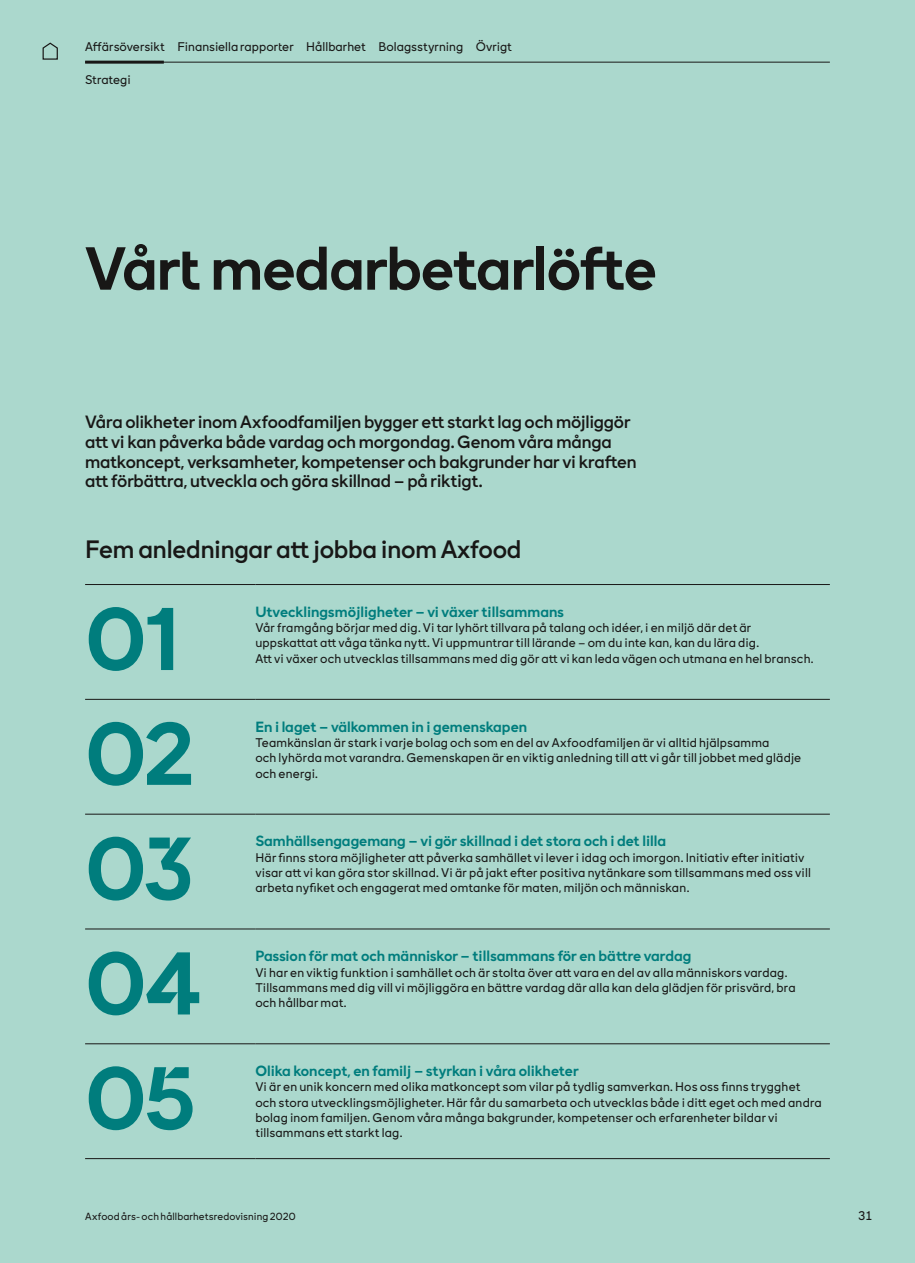
<style>
.page{position:relative;width:915px;height:1263px;background:#fff}
.page>*{position:absolute;margin:0;border:0;box-sizing:border-box;transform-origin:0 0}
.t1{font:700 90px "Axfood Sans";color:#007d7d}
.t2{font:700 61.5px "Axfood Sans";letter-spacing:-.015em;color:#181716}
.t3{font:500 25.5px "Axfood Sans";letter-spacing:-.015em;color:#181716}
.t4{font:500 18px/19.8px "Axfood Sans";letter-spacing:-.01em;color:#181716}
.t5{font:700 15px "Axfood Sans";letter-spacing:-.005em;color:#007d7d}
.t6{font:12.75px/15.3px "Axfood Sans";letter-spacing:.01em;color:#181716}
.t7{font:10.5px "Axfood Sans";letter-spacing:.01em;color:#181716}
</style>
<div class="page">
<div style="left:0;top:0;width:914px;height:1263px;background:#abd8cd"></div>
<hr style="left:85px;top:584px;width:170px;height:1px;background:#181716">
<hr style="left:255px;top:584px;width:574px;height:1px;background:#181716">
<hr style="left:85px;top:1158px;width:170px;height:1px;background:#181716">
<hr style="left:255px;top:1158px;width:574px;height:1px;background:#181716">
<hr style="left:85px;top:699px;width:170px;height:1px;background:#181716">
<hr style="left:255px;top:699px;width:574px;height:1px;background:#181716">
<hr style="left:85px;top:814px;width:170px;height:1px;background:#181716">
<hr style="left:255px;top:814px;width:574px;height:1px;background:#181716">
<hr style="left:85px;top:929px;width:170px;height:1px;background:#181716">
<hr style="left:255px;top:929px;width:574px;height:1px;background:#181716">
<hr style="left:85px;top:1043px;width:170px;height:1px;background:#181716">
<hr style="left:255px;top:1043px;width:574px;height:1px;background:#181716">
<hr style="left:85px;top:62px;width:744px;height:1px;background:#181716">
<hr style="left:85px;top:61px;width:79px;height:3px;background:#181716">
<svg style="left:42px;top:42px;width:16px;height:18px"></svg>
<p class="t6" style="left:85px;top:39px;width:428px">Affärsöversikt Finansiella rapporter Hållbarhet Bolagsstyrning Övrigt</p>
<p class="t6" style="left:85px;top:72px;width:47px">Strategi</p>
<h2 class="t2" style="left:85px;top:229px;width:573px">Vårt medarbetarlöfte</h2>
<p class="t4" style="left:85px;top:412px;width:553px">Våra olikheter inom Axfoodfamiljen bygger ett starkt lag och möjliggör att vi kan påverka både vardag och morgondag. Genom våra många matkoncept, verksamheter, kompetenser och bakgrunder har vi kraften att förbättra, utveckla och göra skillnad – på riktigt.</p>
<h3 class="t3" style="left:85px;top:533px;width:438px">Fem anledningar att jobba inom Axfood</h3>
<h1 class="t1" style="left:85px;top:582px;width:96px">01</h1>
<p class="t5" style="left:255px;top:602px;width:310px">Utvecklingsmöjligheter – vi växer tillsammans</p>
<p class="t6" style="left:255px;top:620px;width:559px">Vår framgång börjar med dig. Vi tar lyhört tillvara på talang och idéer, i en miljö där det är uppskattat att våga tänka nytt. Vi uppmuntrar till lärande – om du inte kan, kan du lära dig.<br>Att vi växer och utvecklas tillsammans med dig gör att vi kan leda vägen och utmana en hel bransch.</p>
<h1 class="t1" style="left:85px;top:697px;width:111px">02</h1>
<p class="t5" style="left:255px;top:717px;width:273px">En i laget – välkommen in i gemenskapen</p>
<p class="t6" style="left:255px;top:735px;width:547px">Teamkänslan är stark i varje bolag och som en del av Axfoodfamiljen är vi alltid hjälpsamma<br>och lyhörda mot varandra. Gemenskapen är en viktig anledning till att vi går till jobbet med glädje och energi.</p>
<h1 class="t1" style="left:85px;top:811px;width:110px">03</h1>
<p class="t5" style="left:255px;top:832px;width:412px">Samhällsengagemang – vi gör skillnad i det stora och i det lilla</p>
<p class="t6" style="left:255px;top:850px;width:557px">Här finns stora möjligheter att påverka samhället vi lever i idag och imorgon. Initiativ efter initiativ visar att vi kan göra stor skillnad. Vi är på jakt efter positiva nytänkare som tillsammans med oss vill arbeta nyfiket och engagerat med omtanke för maten, miljön och människan.</p>
<h1 class="t1" style="left:85px;top:926px;width:117px">04</h1>
<p class="t5" style="left:255px;top:946px;width:437px">Passion för mat och människor – tillsammans för en bättre vardag</p>
<p class="t6" style="left:255px;top:964px;width:541px">Vi har en viktig funktion i samhället och är stolta över att vara en del av alla människors vardag.<br>Tillsammans med dig vill vi möjliggöra en bättre vardag där alla kan dela glädjen för prisvärd, bra och hållbar mat.</p>
<h1 class="t1" style="left:85px;top:1041px;width:112px">05</h1>
<p class="t5" style="left:255px;top:1061px;width:325px">Olika koncept, en familj – styrkan i våra olikheter</p>
<p class="t6" style="left:255px;top:1079px;width:568px">Vi är en unik koncern med olika matkoncept som vilar på tydlig samverkan. Hos oss finns trygghet och stora utvecklingsmöjligheter. Här får du samarbeta och utvecklas både i ditt eget och med andra bolag inom familjen. Genom våra många bakgrunder, kompetenser och erfarenheter bildar vi tillsammans ett starkt lag.</p>
<p class="t7" style="left:85px;top:1210px;width:212px">Axfood års- och hållbarhetsredovisning 2020</p>
<p class="t6" style="left:857px;top:1208px;width:16px">31</p>
</div>
